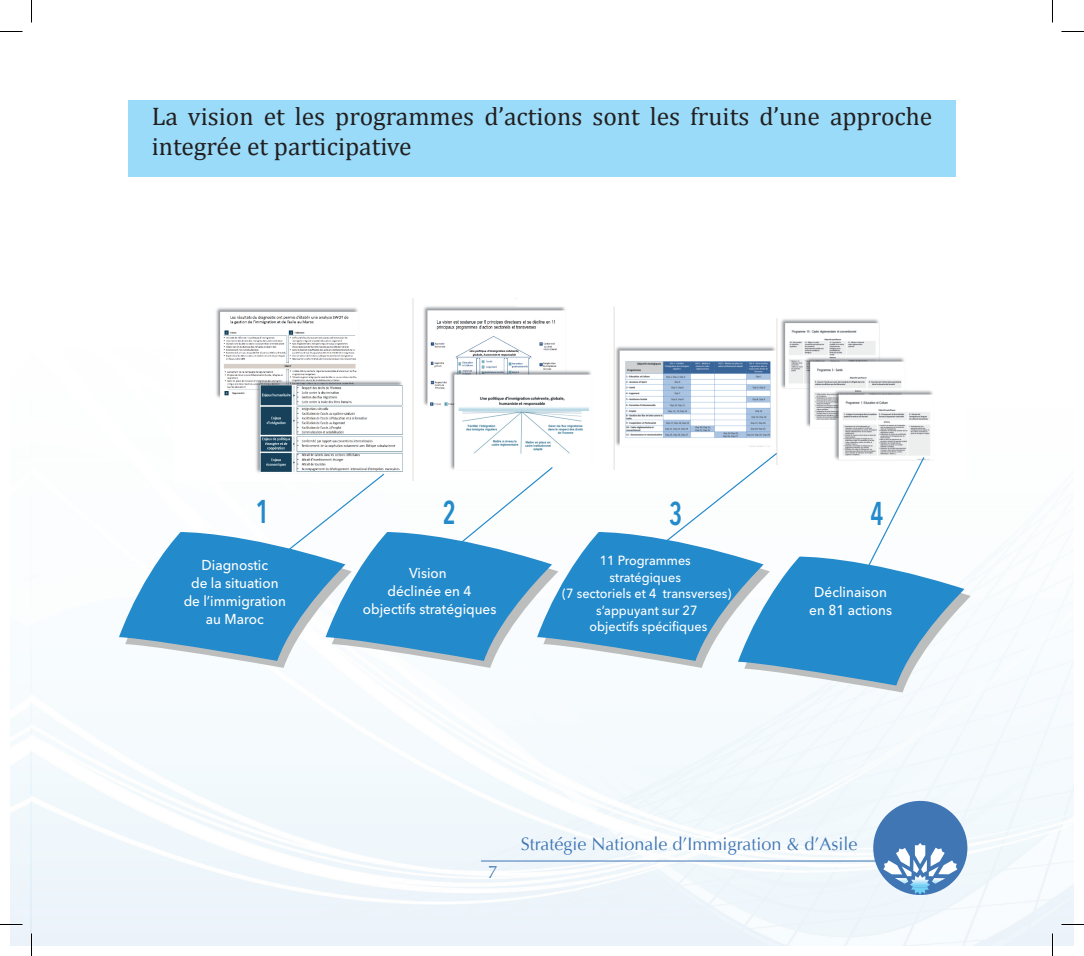
<style>
.page{position:relative;width:1084px;height:956px;background:#fff}
.page>*{position:absolute;margin:0;border:0;box-sizing:border-box;transform-origin:0 0}
.t1{font:600 32.7px "Avenir Next Condensed";color:#238acb;scale:.8 1}
.t2{font:25.5px/30.6px "Cambria";color:#231f20}
.t3{font:18px "Optima";color:#4076b4}
.t4{font:500 14.25px/17.9px "Avenir Next";color:#fff;text-align:center;scale:.95 1}
.t5{font:500 13.2px/16.5px "Avenir Next";color:#fff;text-align:center;scale:.95 1}
</style>
<div class="page">
<img style="left:10px;top:31px;width:21px;height:915px">
<img style="left:31px;top:100px;width:1042px;height:846px">
<div style="left:873px;top:801px;width:94px;height:94px;background:#4076b4;border-radius:50%"></div>
<img style="left:914px;top:843px;width:11px;height:21px">
<svg style="left:911px;top:888px;width:17px;height:7px"></svg>
<img style="left:909px;top:874px;width:21px;height:14px">
<img style="left:921px;top:859px;width:5px;height:14px">
<svg style="left:928px;top:866px;width:10px;height:10px"></svg>
<img style="left:932px;top:878px;width:13px;height:6px">
<img style="left:895px;top:878px;width:13px;height:6px">
<svg style="left:901px;top:866px;width:10px;height:10px"></svg>
<img style="left:913px;top:859px;width:6px;height:14px">
<img style="left:930px;top:848px;width:14px;height:18px">
<img style="left:938px;top:860px;width:19px;height:14px">
<img style="left:883px;top:860px;width:19px;height:14px">
<img style="left:895px;top:848px;width:14px;height:19px">
<hr style="left:481px;top:861px;width:397px;height:1px;background:#4076b4">
<div style="left:128px;top:101px;width:827px;height:76px;background:#99dbf8"></div>
<svg style="left:119px;top:531px;width:851px;height:161px"></svg>
<img style="left:174px;top:299px;width:791px;height:181px">
<svg style="left:271px;top:452px;width:654px;height:134px"></svg>
<hr style="left:0;top:923px;width:22px;height:2px;background:#fff">
<hr style="left:1061px;top:923px;width:22px;height:2px;background:#fff">
<hr style="left:1051px;top:933px;width:2px;height:23px;background:#fff">
<svg style="left:0;top:31px;width:22px;height:1px"></svg>
<svg style="left:1061px;top:31px;width:22px;height:1px"></svg>
<svg style="left:0;top:924px;width:22px;height:1px"></svg>
<svg style="left:1061px;top:924px;width:22px;height:1px"></svg>
<svg style="left:31px;top:0;width:1px;height:23px"></svg>
<svg style="left:31px;top:933px;width:1px;height:23px"></svg>
<svg style="left:1052px;top:0;width:1px;height:23px"></svg>
<svg style="left:1052px;top:933px;width:1px;height:23px"></svg>
<p class="t2" style="left:152px;top:101px;width:782px">La vision et les programmes d’actions sont les fruits d’une approche integrée et participative</p>
<p class="t1" style="left:256px;top:483px;width:18px">1</p>
<p class="t1" style="left:443px;top:484px;width:18px">2</p>
<p class="t1" style="left:669px;top:485px;width:18px">3</p>
<p class="t1" style="left:870px;top:485px;width:18px">4</p>
<p class="t4" style="left:184px;top:556px;width:109px">Diagnostic<br>de la situation de l’immigration au Maroc</p>
<p class="t4" style="left:363px;top:564px;width:142px">Vision<br>déclinée en 4 objectifs stratégiques</p>
<p class="t5" style="left:562px;top:552px;width:179px">11 Programmes<br>stratégiques<br>(7 sectoriels et 4 transverses) s’appuyant sur 27<br>objectifs spécifiques</p>
<p class="t4" style="left:809px;top:582px;width:89px">Déclinaison en 81 actions</p>
<p class="t3" style="left:487px;top:861px;width:12px">7</p>
<p class="t3" style="left:520px;top:834px;width:338px">Stratégie Nationale d’Immigration &amp; d’Asile</p>
</div>
